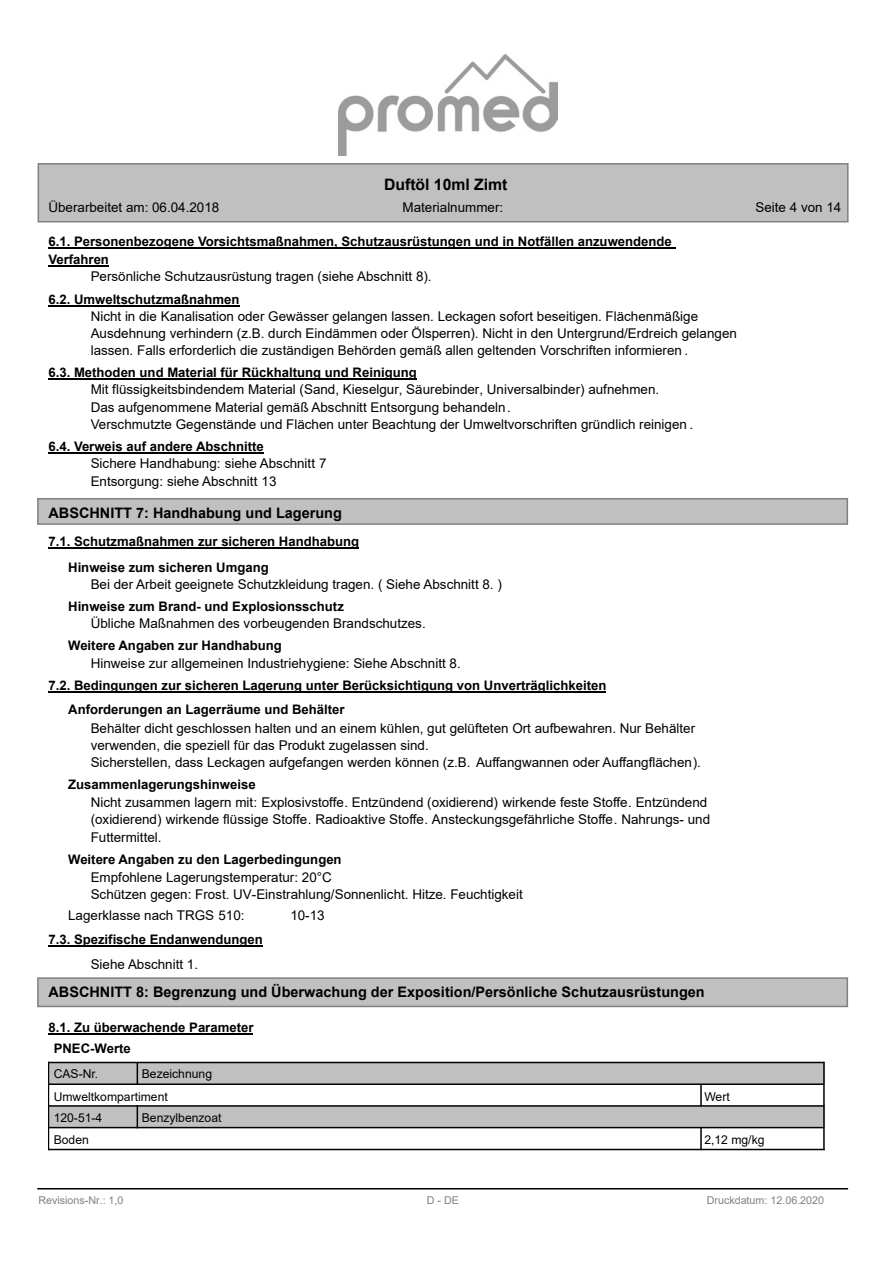
<style>
.page{position:relative;width:893px;height:1263px;background:#fff}
.page>*{position:absolute;margin:0;border:0;box-sizing:border-box;transform-origin:0 0}
.t1{font:700 15.75px "Arial";color:#000}
.t2{font:700 14.4px "Arial";color:#000}
.t3{font:13.35px/17.2px "Arial";color:#000}
.t4{font:700 13.2px/18px "Arial";color:#000}
.t5{font:12.15px/22.2px "Arial";color:#000}
.t6{font:10.8px "Arial";color:#808080}
</style>
<div class="page">
<div style="left:38px;top:164px;width:810px;height:58px;background:#c0c0c0"></div>
<div style="left:38px;top:163px;width:810px;height:59px;border:2px solid #808080"></div>
<div style="left:38px;top:499px;width:809px;height:25px;background:#c0c0c0"></div>
<div style="left:37px;top:498px;width:811px;height:27px;border:2px solid #808080"></div>
<div style="left:38px;top:978px;width:809px;height:28px;background:#c0c0c0"></div>
<div style="left:37px;top:977px;width:811px;height:30px;border:2px solid #808080"></div>
<hr style="left:38px;top:1188px;width:809px;height:1px;background:#000">
<svg style="left:48px;top:247px;width:26px;height:1px"></svg>
<hr style="left:74px;top:247px;width:260px;height:1px;background:#000">
<hr style="left:334px;top:247px;width:342px;height:1px;background:#000">
<hr style="left:48px;top:265px;width:61px;height:1px;background:#000">
<hr style="left:48px;top:305px;width:192px;height:2px;background:#000">
<hr style="left:48px;top:378px;width:369px;height:2px;background:#000">
<hr style="left:48px;top:452px;width:216px;height:2px;background:#000">
<hr style="left:48px;top:548px;width:311px;height:1px;background:#000">
<hr style="left:48px;top:692px;width:558px;height:1px;background:#000">
<hr style="left:48px;top:946px;width:215px;height:1px;background:#000">
<hr style="left:48px;top:1034px;width:205px;height:1px;background:#000">
<div style="left:48px;top:1062px;width:777px;height:22px;background:#c0c0c0"></div>
<div style="left:48px;top:1106px;width:777px;height:21px;background:#c0c0c0"></div>
<hr style="left:48px;top:1062px;width:775px;height:1px;background:#000">
<hr style="left:823px;top:1062px;width:2px;height:87px;background:#000">
<svg style="left:137px;top:1063px;width:1px;height:20px"></svg>
<hr style="left:48px;top:1062px;width:1px;height:87px;background:#000">
<hr style="left:48px;top:1083px;width:775px;height:2px;background:#000">
<hr style="left:700px;top:1085px;width:2px;height:21px;background:#000">
<hr style="left:48px;top:1105px;width:775px;height:2px;background:#000">
<svg style="left:137px;top:1107px;width:1px;height:20px"></svg>
<hr style="left:48px;top:1127px;width:775px;height:1px;background:#000">
<hr style="left:700px;top:1128px;width:2px;height:21px;background:#000">
<hr style="left:48px;top:1149px;width:776px;height:1px;background:#000">
<img style="left:338px;top:54px;width:220px;height:101px">
<p class="t1" style="left:384px;top:173px;width:125px">Duftöl 10ml Zimt</p>
<p class="t3" style="left:48px;top:199px;width:172px">Überarbeitet am: 06.04.2018</p>
<p class="t3" style="left:403px;top:199px;width:102px">Materialnummer:</p>
<p class="t3" style="left:755px;top:199px;width:87px">Seite 4 von 14</p>
<p class="t4" style="left:48px;top:232px;width:625px">6.1. Personenbezogene Vorsichtsmaßnahmen, Schutzausrüstungen und in Notfällen anzuwendende<br>Verfahren</p>
<p class="t3" style="left:91px;top:268px;width:342px">Persönliche Schutzausrüstung tragen (siehe Abschnitt 8).</p>
<p class="t3" style="left:91px;top:307px;width:648px">Nicht in die Kanalisation oder Gewässer gelangen lassen. Leckagen sofort beseitigen. Flächenmäßige<br>Ausdehnung verhindern (z.B. durch Eindämmen oder Ölsperren). Nicht in den Untergrund/Erdreich gelangen lassen. Falls erforderlich die zuständigen Behörden gemäß allen geltenden Vorschriften informieren .</p>
<p class="t4" style="left:48px;top:290px;width:193px">6.2. Umweltschutzmaßnahmen</p>
<p class="t4" style="left:48px;top:364px;width:370px">6.3. Methoden und Material für Rückhaltung und Reinigung</p>
<p class="t3" style="left:91px;top:381px;width:604px">Mit flüssigkeitsbindendem Material (Sand, Kieselgur, Säurebinder, Universalbinder) aufnehmen.<br>Das aufgenommene Material gemäß Abschnitt Entsorgung behandeln.<br>Verschmutzte Gegenstände und Flächen unter Beachtung der Umweltvorschriften gründlich reinigen .</p>
<p class="t4" style="left:48px;top:437px;width:217px">6.4. Verweis auf andere Abschnitte</p>
<p class="t3" style="left:91px;top:455px;width:237px">Sichere Handhabung: siehe Abschnitt 7<br>Entsorgung: siehe Abschnitt 13</p>
<p class="t2" style="left:48px;top:502px;width:295px">ABSCHNITT 7: Handhabung und Lagerung</p>
<p class="t4" style="left:48px;top:533px;width:312px">7.1. Schutzmaßnahmen zur sicheren Handhabung</p>
<p class="t3" style="left:91px;top:575px;width:413px">Bei der Arbeit geeignete Schutzkleidung tragen. ( Siehe Abschnitt 8. )</p>
<p class="t4" style="left:68px;top:558px;width:202px">Hinweise zum sicheren Umgang</p>
<p class="t4" style="left:68px;top:597px;width:277px">Hinweise zum Brand- und Explosionsschutz</p>
<p class="t3" style="left:91px;top:615px;width:337px">Übliche Maßnahmen des vorbeugenden Brandschutzes.</p>
<p class="t4" style="left:68px;top:636px;width:215px">Weitere Angaben zur Handhabung</p>
<p class="t4" style="left:48px;top:677px;width:559px">7.2. Bedingungen zur sicheren Lagerung unter Berücksichtigung von Unverträglichkeiten</p>
<p class="t3" style="left:91px;top:719px;width:612px">Behälter dicht geschlossen halten und an einem kühlen, gut gelüfteten Ort aufbewahren. Nur Behälter verwenden, die speziell für das Produkt zugelassen sind.<br>Sicherstellen, dass Leckagen aufgefangen werden können (z.B. Auffangwannen oder Auffangflächen).</p>
<p class="t3" style="left:91px;top:655px;width:372px">Hinweise zur allgemeinen Industriehygiene: Siehe Abschnitt 8.</p>
<p class="t4" style="left:68px;top:701px;width:278px">Anforderungen an Lagerräume und Behälter</p>
<p class="t4" style="left:68px;top:776px;width:189px">Zusammenlagerungshinweise</p>
<p class="t3" style="left:91px;top:794px;width:621px">Nicht zusammen lagern mit: Explosivstoffe. Entzündend (oxidierend) wirkende feste Stoffe. Entzündend (oxidierend) wirkende flüssige Stoffe. Radioaktive Stoffe. Ansteckungsgefährliche Stoffe. Nahrungs- und<br>Futtermittel.</p>
<p class="t4" style="left:68px;top:850px;width:275px">Weitere Angaben zu den Lagerbedingungen</p>
<p class="t3" style="left:91px;top:868px;width:434px">Empfohlene Lagerungstemperatur: 20°C<br>Schützen gegen: Frost. UV-Einstrahlung/Sonnenlicht. Hitze. Feuchtigkeit</p>
<p class="t3" style="left:68px;top:906px;width:178px">Lagerklasse nach TRGS 510:</p>
<p class="t3" style="left:290px;top:906px;width:36px">10-13</p>
<p class="t4" style="left:48px;top:931px;width:216px">7.3. Spezifische Endanwendungen</p>
<p class="t3" style="left:91px;top:955px;width:109px">Siehe Abschnitt 1.</p>
<p class="t2" style="left:48px;top:981px;width:658px">ABSCHNITT 8: Begrenzung und Überwachung der Exposition/Persönliche Schutzausrüstungen</p>
<p class="t4" style="left:54px;top:1018px;width:201px;line-height:20.4px;text-indent:-5px">8.1. Zu überwachende Parameter<br>PNEC-Werte</p>
<p class="t5" style="left:54px;top:1063px;width:46px">CAS-Nr.</p>
<p class="t5" style="left:54px;top:1063px;width:160px;text-indent:88px">Bezeichnung<br>Umweltkompartiment</p>
<p class="t5" style="left:704px;top:1085px;width:27px">Wert</p>
<p class="t5" style="left:54px;top:1107px;width:50px">120-51-4</p>
<p class="t5" style="left:142px;top:1107px;width:81px">Benzylbenzoat</p>
<p class="t5" style="left:54px;top:1128px;width:37px">Boden</p>
<p class="t5" style="left:704px;top:1128px;width:62px">2,12 mg/kg</p>
<p class="t6" style="left:38px;top:1193px;width:87px">Revisions-Nr.: 1,0</p>
<p class="t6" style="left:427px;top:1193px;width:34px">D - DE</p>
<p class="t6" style="left:707px;top:1193px;width:119px">Druckdatum: 12.06.2020</p>
</div>
